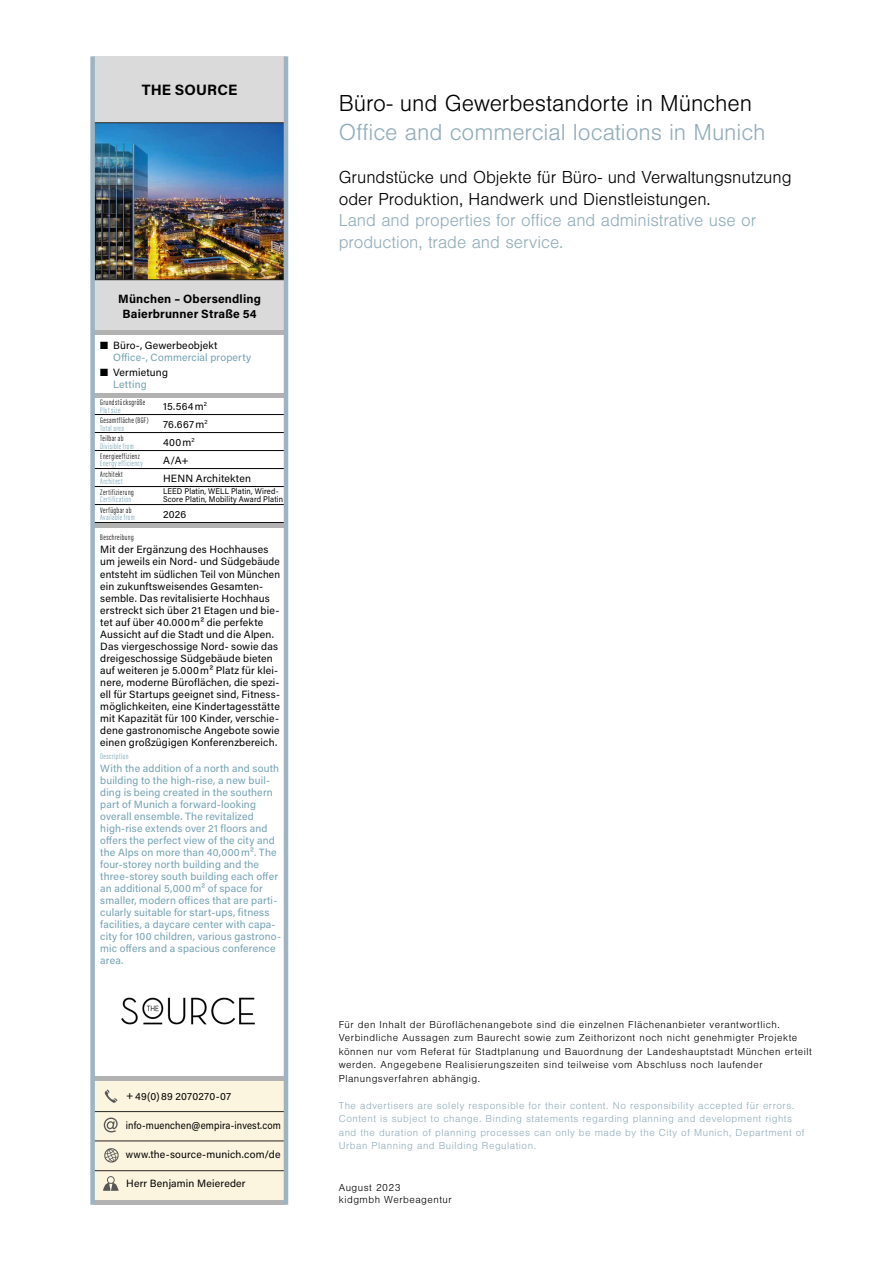
<style>
.page{position:relative;width:893px;height:1263px;background:#fff}
.page>*{position:absolute;margin:0;border:0;box-sizing:border-box;transform-origin:0 0}
.t1{font:300 24px "Nimbus San";letter-spacing:-.005em;color:#93adbb}
.t2{font:300 24px "Nimbus San";letter-spacing:-.005em;color:#000}
.t3{font:300 18px/21.6px "Nimbus San";letter-spacing:-.005em;color:#000}
.t4{font:300 18px/21.6px "Nimbus San";letter-spacing:-.005em;color:#93adbb}
.t5{font:700 15px "Acumin Pro";letter-spacing:.01em;color:#000}
.t6{font:700 12px/15px "Acumin Pro";letter-spacing:.015em;color:#000;text-align:center}
.t7{font:10.5px/12px "Acumin Pro";letter-spacing:.015em;color:#000}
.t8{font:10.5px/12px "Acumin Pro";letter-spacing:.015em;color:#74a1b1}
.t9{font:300 10.5px/13.5px "Nimbus San";letter-spacing:.05em;color:#000}
.t10{font:300 10.5px/13.5px "Nimbus San";letter-spacing:.05em;color:#93adbb}
.t11{font:10.5px "Acumin Pro";letter-spacing:.015em;color:#000;scale:.91 1}
.t12{font:300 8.25px "Acumin Pro Extra Cond";letter-spacing:.05em;color:#000}
.t13{font:300 8.25px "Acumin Pro Extra Cond";letter-spacing:.055em;color:#74a1b1}
.t14{font:8.25px/7.5px "Acumin Pro";letter-spacing:.02em;color:#000;scale:.93 1}
.s1{color:#000}
.s2{color:#74a1b1}
</style>
<div class="page">
<div style="left:92px;top:56px;width:195px;height:275px;background:#dadada"></div>
<div style="left:91px;top:1077px;width:195px;height:126px;background:#fbf4de"></div>
<img style="left:95px;top:123px;width:189px;height:156px">
<img style="left:121px;top:997px;width:134px;height:28px">
<svg style="left:105px;top:1090px;width:12px;height:13px"></svg>
<svg style="left:104px;top:1117px;width:14px;height:15px"></svg>
<svg style="left:104px;top:1148px;width:15px;height:15px"></svg>
<svg style="left:103px;top:1176px;width:16px;height:15px"></svg>
<hr style="left:94px;top:279px;width:191px;height:1px;background:#272721">
<hr style="left:94px;top:122px;width:191px;height:1px;background:#272721">
<hr style="left:94px;top:1111px;width:191px;height:1px;background:#272721">
<hr style="left:94px;top:1140px;width:191px;height:1px;background:#272721">
<hr style="left:94px;top:1170px;width:191px;height:1px;background:#272721">
<hr style="left:94px;top:414px;width:191px;height:1px;background:#000">
<hr style="left:94px;top:432px;width:191px;height:1px;background:#000">
<hr style="left:94px;top:450px;width:191px;height:1px;background:#000">
<hr style="left:94px;top:468px;width:191px;height:1px;background:#000">
<hr style="left:94px;top:486px;width:191px;height:1px;background:#000">
<hr style="left:94px;top:504px;width:191px;height:1px;background:#000">
<hr style="left:94px;top:522px;width:191px;height:1px;background:#000">
<hr style="left:94px;top:394px;width:191px;height:4px;background:#b3b2b2">
<hr style="left:94px;top:330px;width:191px;height:4px;background:#b3b2b2">
<div style="left:94px;top:523px;width:191px;height:5px;background:#b3b2b2"></div>
<hr style="left:94px;top:1076px;width:191px;height:4px;background:#b3b2b2">
<hr style="left:94px;top:1200px;width:191px;height:4px;background:#b3b2b2">
<div style="left:90px;top:56px;width:5px;height:1149px;background:#9db5c2"></div>
<hr style="left:284px;top:56px;width:4px;height:1149px;background:#9db5c2">
<h3 class="t5" style="left:142px;top:79px;width:97px">THE SOURCE</h3>
<p class="t6" style="left:118px;top:290px;width:144px">München – Obersendling<br>Baierbrunner Straße 54</p>
<p class="t8" style="left:113px;top:338px;width:140px;text-indent:-13px"><span class="s1">■ Büro-, Gewerbeobjekt<br></span>Office-, Commercial property</p>
<p class="t7" style="left:113px;top:365px;width:56px;text-indent:-13px">■ Vermietung<br><span class="s2">Letting</span></p>
<p class="t7" style="left:163px;top:397px;width:89px;line-height:18px">15.564m<sup>2<br></sup>76.667m<sup>2<br></sup>400m<sup>2<br></sup>A/A+<br>HENN Architekten</p>
<p class="t7" style="left:163px;top:508px;width:25px">2026</p>
<p class="t12" style="left:100px;top:533px;width:35px">Beschreibung</p>
<p class="t7" style="left:100px;top:543px;width:181px">Mit der Ergänzung des Hochhauses um jeweils ein Nord- und Südgebäude entsteht im südlichen Teil von München ein zukunftsweisendes Gesamten&shy;semble. Das revitalisierte Hochhaus erstreckt sich über 21 Etagen und bie&shy;tet auf über 40.000m² die perfekte Aussicht auf die Stadt und die Alpen.<br>Das viergeschossige Nord- sowie das dreigeschossige Südgebäude bieten auf weiteren je 5.000m² Platz für klei&shy;nere, moderne Büroflächen, die spezi&shy;ell für Startups geeignet sind, Fitness&shy;möglichkeiten, eine Kindertagesstätte mit Kapazität für 100 Kinder, verschie&shy;dene gastronomische Angebote sowie einen großzügigen Konferenzbereich.</p>
<p class="t13" style="left:100px;top:751px;width:30px">Description</p>
<p class="t8" style="left:100px;top:762px;width:182px">With the addition of a north and south building to the high-rise, a new buil&shy;ding is being created in the southern part of Munich a forward-looking overall ensemble. The revitalized high-rise extends over 21 floors and offers the perfect view of the city and the Alps on more than 40,000m². The four-storey north building and the three-storey south building each offer an additional 5,000m² of space for smaller, modern offices that are parti&shy;cularly suitable for start-ups, fitness facilities, a daycare center with capa&shy;city for 100 children, various gastrono&shy;mic offers and a spacious conference area.</p>
<p class="t12" style="left:100px;top:397px;width:47px">Grundstücksgröße</p>
<p class="t13" style="left:100px;top:405px;width:22px">Plot size</p>
<p class="t12" style="left:100px;top:415px;width:50px">Gesamtfläche (BGF)</p>
<p class="t13" style="left:100px;top:423px;width:25px">Total area</p>
<p class="t12" style="left:100px;top:433px;width:25px">Teilbar ab</p>
<p class="t13" style="left:100px;top:441px;width:35px">Divisible from</p>
<p class="t12" style="left:100px;top:451px;width:41px">Energieeffizienz</p>
<p class="t13" style="left:100px;top:459px;width:44px">Energy efficiency</p>
<p class="t12" style="left:100px;top:469px;width:24px">Architekt</p>
<p class="t13" style="left:100px;top:477px;width:24px">Architect</p>
<p class="t12" style="left:100px;top:487px;width:35px">Zertifizierung</p>
<p class="t13" style="left:100px;top:495px;width:32px">Certification</p>
<p class="t12" style="left:100px;top:505px;width:33px">Verfügbar ab</p>
<p class="t13" style="left:100px;top:513px;width:36px">Available from</p>
<p class="t14" style="left:163px;top:487px;width:131px">LEED Platin, WELL Platin, Wired-<br>Score Platin, Mobility Award Platin</p>
<p class="t7" style="left:126px;top:1090px;width:107px">+49(0)89 2070270-07</p>
<p class="t11" style="left:126px;top:1118px;width:172px">info-muenchen@empira-invest.com</p>
<p class="t11" style="left:126px;top:1147px;width:172px">www.the-source-munich.com/de</p>
<p class="t7" style="left:126px;top:1177px;width:121px">Herr Benjamin Meiereder</p>
<h1 class="t2" style="left:339px;top:90px;width:415px">Büro- und Gewerbestandorte in München</h1>
<h1 class="t1" style="left:339px;top:119px;width:428px">Office and commercial locations in Munich</h1>
<h2 class="t3" style="left:339px;top:167px;width:454px">Grundstücke und Objekte für Büro- und Verwaltungsnutzung oder Produktion, Handwerk und Dienstleistungen.</h2>
<h2 class="t4" style="left:339px;top:210px;width:419px">Land and properties for office and administrative use or production, trade and service.</h2>
<p class="t9" style="left:339px;top:1018px;width:474px">Für den Inhalt der Büroflächenangebote sind die einzelnen Flächenanbieter verantwortlich.<br>Verbindliche Aussagen zum Baurecht sowie zum Zeithorizont noch nicht genehmigter Projekte können nur vom Referat für Stadtplanung und Bauordnung der Landeshauptstadt München erteilt werden. Angegebene Realisierungszeiten sind teilweise vom Abschluss noch laufender Planungsverfahren abhängig.</p>
<p class="t10" style="left:339px;top:1099px;width:467px">The advertisers are solely responsible for their content. No responsibility accepted für errors.<br>Content is subject to change. Binding statements regarding planning and development rights and the duration of planning processes can only be made by the City of Munich, Department of Urban Planning and Building Regulation.</p>
<p class="t9" style="left:339px;top:1181px;width:114px;line-height:12.6px">August 2023<br>kidgmbh Werbeagentur</p>
</div>
